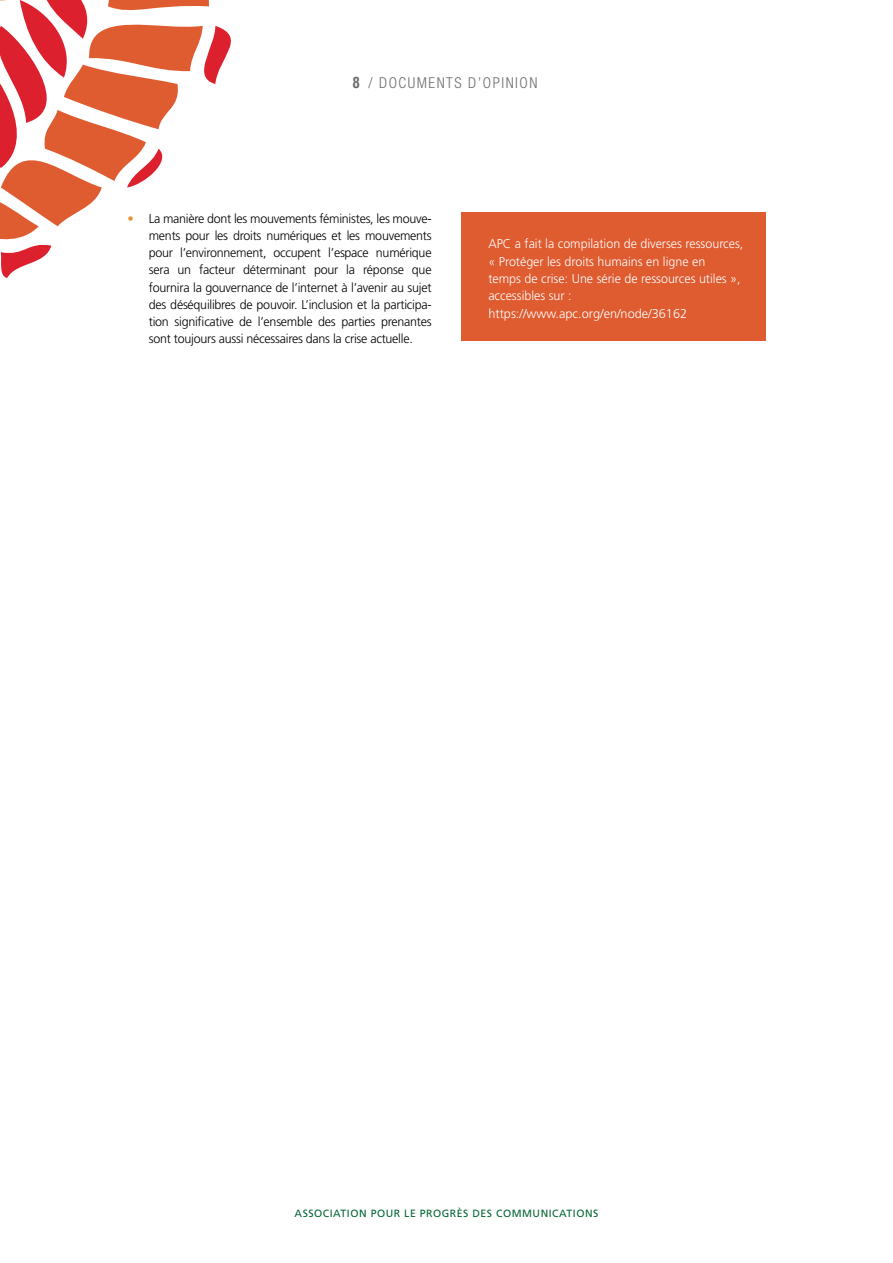
<style>
.page{position:relative;width:893px;height:1263px;background:#fff}
.page>*{position:absolute;margin:0;border:0;box-sizing:border-box;transform-origin:0 0}
.t1{font:300 condensed 15px "Helvetica Neue LT Std";letter-spacing:.1em;color:#6d6e71}
.t2{font:300 12.75px/17.2px "Frutiger";letter-spacing:-.02em;color:#000;text-align:justify}
.t3{font:300 12.75px/17.4px "Frutiger";color:#fff}
.t4{font:10.5px "Frutiger";letter-spacing:.05em;color:#056735}
.s1{font-family:"Helvetica";font-weight:700}
.s2{color:#e49132}
</style>
<div class="page">
<svg style="left:0;top:0;width:231px;height:278px"></svg>
<div style="left:461px;top:213px;width:304px;height:128px;background:#df5b30"></div>
<p class="t1" style="left:353px;top:74px;width:186px"><span class="s1">8</span> / DOCUMENTS D’OPINION</p>
<p class="t2" style="left:149px;top:210px;width:284px;text-indent:-21px"><span class="s2">•</span> La manière dont les mouvements féministes, les mouve&shy;ments pour les droits numériques et les mouvements pour l’environnement, occupent l’espace numérique sera un facteur déterminant pour la réponse que fournira la gouvernance de l’internet à l’avenir au sujet des déséquilibres de pouvoir. L’inclusion et la participa&shy;tion significative de l’ensemble des parties prenantes sont toujours aussi nécessaires dans la crise actuelle.</p>
<p class="t3" style="left:488px;top:235px;width:257px">APC a fait la compilation de diverses ressources, « Protéger les droits humains en ligne en<br>temps de crise: Une série de ressources utiles », accessibles sur : https://www.apc.org/en/node/36162</p>
<p class="t4" style="left:295px;top:1208px;width:305px">ASSOCIATION POUR LE PROGRÈS DES COMMUNICATIONS</p>
</div>
